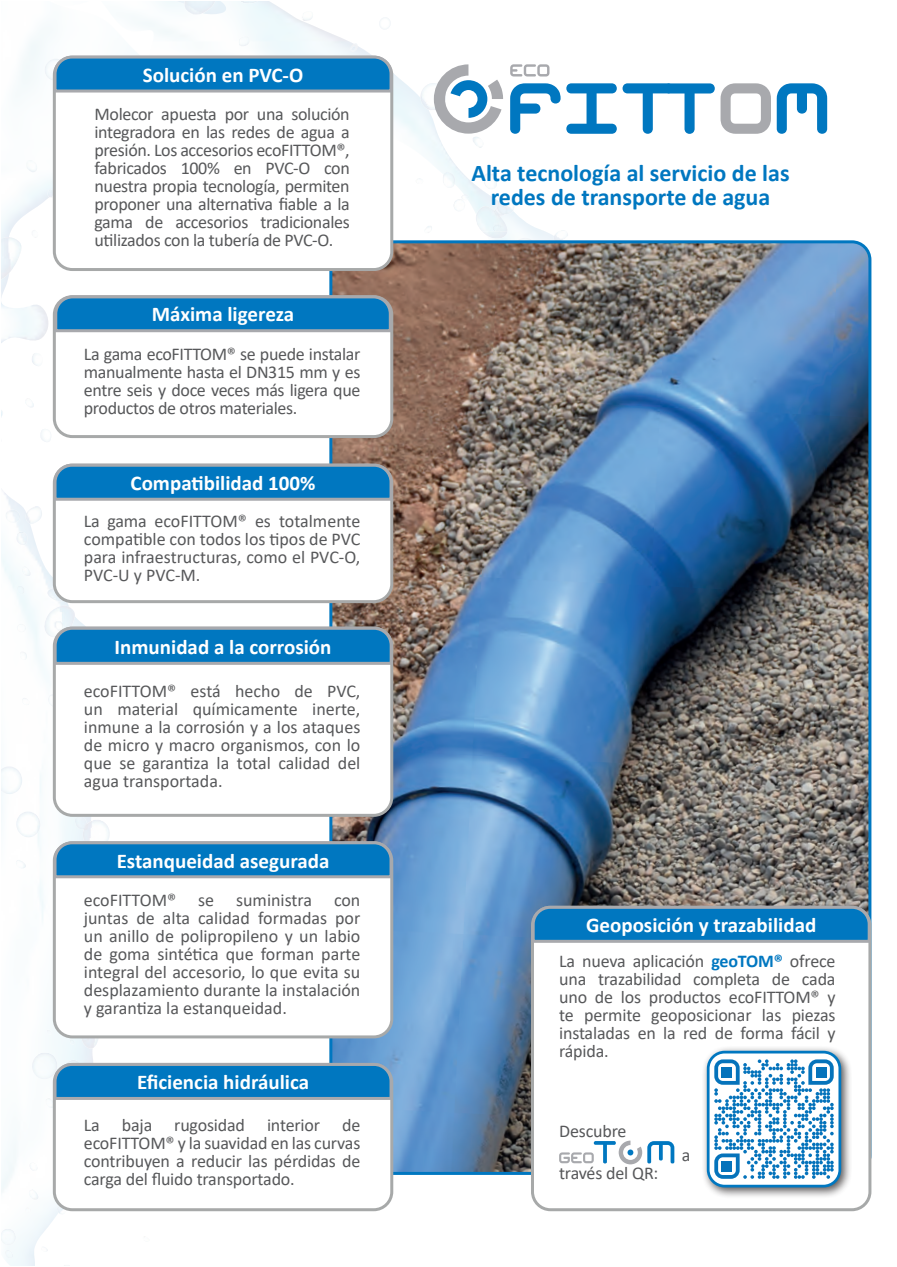
<style>
.page{position:relative;width:897px;height:1267px;background:#fff}
.page>*{position:absolute;margin:0;border:0;box-sizing:border-box;transform-origin:0 0}
.t1{font:700 24px/24px "Calibri";color:#0077c0;text-align:center}
.t2{font:700 21px "Calibri";color:#fff}
.t3{font:18px/18px "Calibri";letter-spacing:-.01em;color:#57585a;text-align:justify}
.s1{font-weight:700;color:#0077c0}
</style>
<div class="page">
<img style="left:2px;top:502px;width:106px;height:636px">
<img style="left:393px;top:66px;width:224px;height:165px">
<img style="left:313px;top:26px;width:186px;height:189px">
<img style="left:21px;top:34px;width:46px;height:237px">
<svg style="left:379px;top:17px;width:12px;height:13px"></svg>
<img style="left:2px;top:147px;width:41px;height:386px">
<img style="left:2px;top:533px;width:123px;height:206px">
<img style="left:43px;top:2px;width:270px;height:78px">
<img style="left:52px;top:80px;width:394px;height:78px">
<img style="left:393px;top:231px;width:175px;height:9px">
<img style="left:333px;top:244px;width:534px;height:926px">
<svg style="left:510px;top:83px;width:50px;height:51px"></svg>
<svg style="left:566px;top:83px;width:50px;height:51px"></svg>
<svg style="left:622px;top:83px;width:92px;height:51px"></svg>
<svg style="left:720px;top:83px;width:50px;height:51px"></svg>
<svg style="left:776px;top:83px;width:51px;height:51px"></svg>
<svg style="left:510px;top:64px;width:39px;height:12px"></svg>
<svg style="left:434px;top:64px;width:69px;height:70px"></svg>
<div style="left:54px;top:57px;width:338px;height:212px;background:#fff;border-radius:18px"></div>
<div style="left:53px;top:56px;width:340px;height:215px;border:3px solid #a7a9a9;border-radius:18px"></div>
<svg style="left:52px;top:43px;width:342px;height:51px"></svg>
<div style="left:54px;top:297px;width:338px;height:139px;background:#fff;border-radius:18px"></div>
<div style="left:53px;top:295px;width:340px;height:143px;border:3px solid #a7a9a9;border-radius:18px"></div>
<svg style="left:53px;top:294px;width:340px;height:40px;background:#3089c0"></svg>
<div style="left:54px;top:465px;width:338px;height:136px;background:#fff;border-radius:18px"></div>
<div style="left:53px;top:463px;width:340px;height:140px;border:3px solid #a7a9a9;border-radius:18px"></div>
<svg style="left:52px;top:462px;width:342px;height:40px;background:#3088bf"></svg>
<div style="left:54px;top:628px;width:338px;height:187px;background:#fff;border-radius:18px"></div>
<div style="left:53px;top:626px;width:340px;height:190px;border:3px solid #a7a9a9;border-radius:18px"></div>
<svg style="left:52px;top:625px;width:342px;height:41px;background:#2e88bf"></svg>
<div style="left:54px;top:842px;width:338px;height:194px;background:#fff;border-radius:18px"></div>
<div style="left:53px;top:841px;width:340px;height:197px;border:3px solid #a7a9a9;border-radius:18px"></div>
<svg style="left:52px;top:839px;width:342px;height:40px;background:#2f88c0"></svg>
<div style="left:54px;top:1064px;width:338px;height:145px;background:#fff;border-radius:18px"></div>
<div style="left:53px;top:1062px;width:340px;height:149px;border:3px solid #a7a9a9;border-radius:18px"></div>
<svg style="left:52px;top:1061px;width:342px;height:40px;background:#2f89c1"></svg>
<div style="left:532px;top:907px;width:337px;height:302px;background:#fff;border-radius:18px"></div>
<div style="left:531px;top:905px;width:340px;height:306px;border:3px solid #a7a9a9;border-radius:18px"></div>
<svg style="left:530px;top:904px;width:342px;height:40px;background:#2982ba"></svg>
<div style="left:701px;top:1045px;width:151px;height:153px;background:#231f20;opacity:.75"></div>
<div style="left:708px;top:1052px;width:131px;height:133px;background:#fff;border-radius:16px"></div>
<div style="left:706px;top:1050px;width:135px;height:137px;border:3px solid #0077c0;border-radius:16px"></div>
<svg style="left:714px;top:1059px;width:119px;height:119px"></svg>
<div style="left:721px;top:1066px;width:11px;height:11px;background:#0573bb"></div>
<div style="left:815px;top:1066px;width:11px;height:11px;background:#0573bb"></div>
<div style="left:721px;top:1160px;width:11px;height:11px;background:#0573bb"></div>
<svg style="left:559px;top:1140px;width:115px;height:24px"></svg>
<p class="t2" style="left:143px;top:60px;width:162px">Solución en PVC-O</p>
<p class="t3" style="left:94px;top:104px;width:257px">Molecor apuesta por una solución integradora en las redes de agua a presión. Los accesorios ecoFITTOM®, fabricados 100% en PVC-O con nuestra propia tecnología, permiten proponer una alternativa fiable a la gama de accesorios tradicionales utilizados con la tubería de PVC-O.</p>
<p class="t2" style="left:152px;top:299px;width:144px">Máxima ligereza</p>
<p class="t3" style="left:84px;top:344px;width:278px">La gama ecoFITTOM® se puede instalar manualmente hasta el DN315 mm y es entre seis y doce veces más ligera que productos de otros materiales.</p>
<p class="t2" style="left:130px;top:468px;width:186px">Compatibilidad 100%</p>
<p class="t3" style="left:84px;top:511px;width:278px">La gama ecoFITTOM® es totalmente compatible con todos los tipos de PVC para infraestructuras, como el PVC-O, PVC-U y PVC-M.</p>
<p class="t2" style="left:115px;top:632px;width:218px">Inmunidad a la corrosión</p>
<p class="t3" style="left:84px;top:681px;width:278px">ecoFITTOM® está hecho de PVC, un material químicamente inerte, inmune a la corrosión y a los ataques de micro y macro organismos, con lo que se garantiza la total calidad del agua transportada.</p>
<p class="t2" style="left:117px;top:845px;width:214px">Estanqueidad asegurada</p>
<p class="t3" style="left:84px;top:890px;width:278px">ecoFITTOM® se suministra con juntas de alta calidad formadas por un anillo de polipropileno y un labio de goma sintética que forman parte integral del accesorio, lo que evita su desplazamiento durante la instalación y garantiza la estanqueidad.</p>
<p class="t2" style="left:137px;top:1067px;width:173px">Eficiencia hidráulica</p>
<p class="t3" style="left:84px;top:1115px;width:278px">La baja rugosidad interior de ecoFITTOM® y la suavidad en las curvas contribuyen a reducir las pérdidas de carga del fluido transportado.</p>
<h1 class="t1" style="left:471px;top:161px;width:319px">Alta tecnología al servicio de las redes de transporte de agua</h1>
<p class="t2" style="left:586px;top:910px;width:232px">Geoposición y trazabilidad</p>
<p class="t3" style="left:559px;top:951px;width:278px">La nueva aplicación <span class="s1">geoTOM®</span> ofrece una trazabilidad completa de cada uno de los productos ecoFITTOM® y te permite geoposicionar las piezas instaladas en la red de forma fácil y rápida.</p>
<p class="t3" style="left:559px;top:1121px;width:69px">Descubre</p>
<p class="t3" style="left:559px;top:1163px;width:101px">través del QR:</p>
<p class="t3" style="left:681px;top:1145px;width:10px">a</p>
</div>
